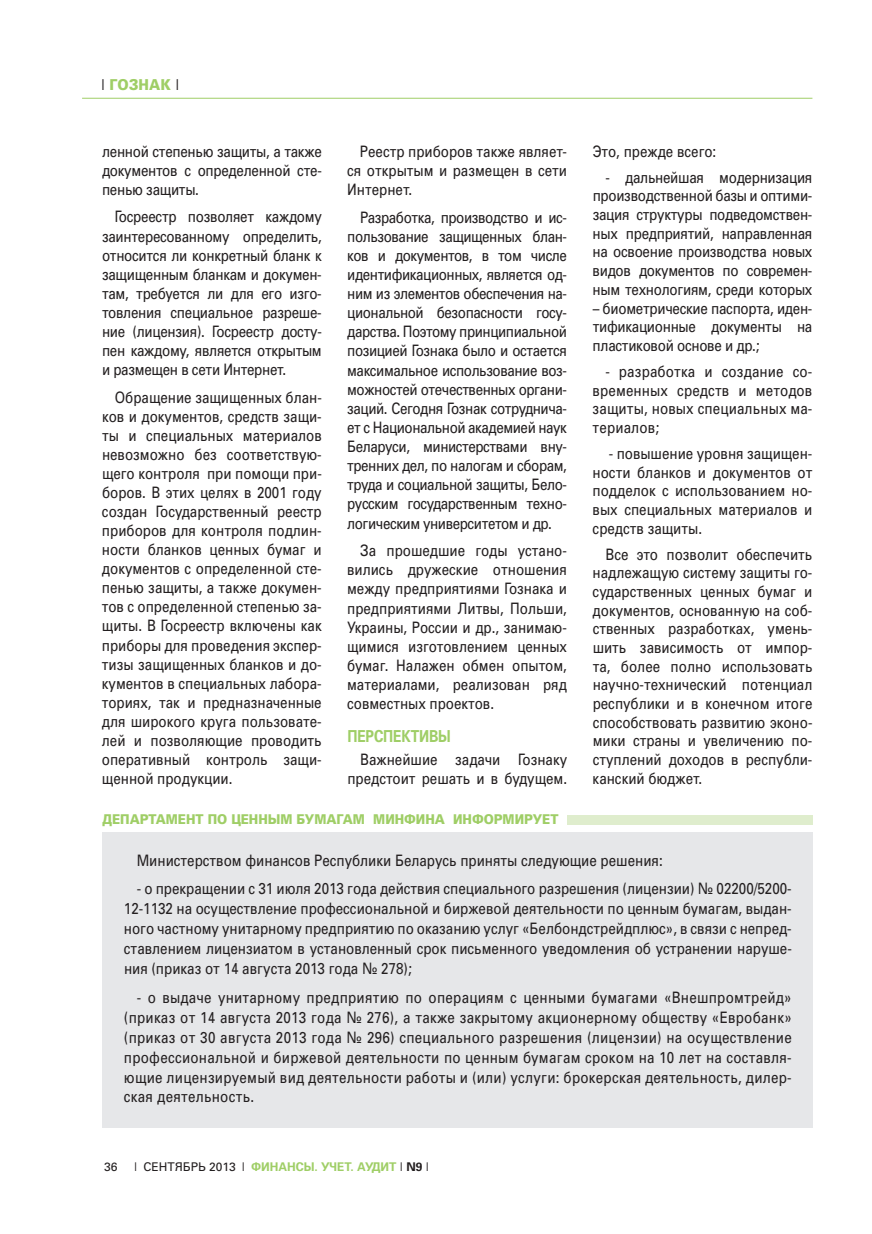
<style>
.page{position:relative;width:872px;height:1234px;background:#fff}
.page>*{position:absolute;margin:0;border:0;box-sizing:border-box;transform-origin:0 0}
.t1{font:700 16.5px "Partner";color:#9fce66;scale:.85 1}
.t2{font:15.75px/19px "Partner";color:#231f20;text-align:justify;scale:.85 1}
.t3{font:800 15px "Partner";color:#9fce66;scale:.9 1}
.t4{font:800 13.5px "Partner";color:#9fce66;scale:.9 1}
.t5{font:700 12px "Partner";color:#9fce66}
.t6{font:12px "Partner";color:#231f20}
.s1{font-weight:400;color:#231f20}
.s2{color:#231f20}
</style>
<div class="page">
<hr style="left:82px;top:98px;width:730px;height:1px;background:#9fce66">
<div style="left:103px;top:832px;width:710px;height:295px;background:#e6e7e9"></div>
<div style="left:567px;top:815px;width:246px;height:9px;background:#dfedcd"></div>
<p class="t3" style="left:101px;top:76px;width:88px"><span class="s1">|</span> гознак <span class="s1">|</span></p>
<p class="t2" style="left:102px;top:142px;width:260px">ленной степенью защиты, а также документов с определенной сте&shy;пенью защиты.</p>
<p class="t2" style="left:102px;top:207px;width:260px;text-indent:13px">Госреестр позволяет каждому заинтересованному определить, относится ли конкретный бланк к защищенным бланкам и докумен&shy;там, требуется ли для его изго&shy;товления специальное разреше&shy;ние (лицензия). Госреестр досту&shy;пен каждому, является открытым и размещен в сети Интернет.</p>
<p class="t2" style="left:102px;top:387px;width:260px;text-indent:13px">Обращение защищенных блан&shy;ков и документов, средств защи&shy;ты и специальных материалов невозможно без соответствую&shy;щего контроля при помощи при&shy;боров. В этих целях в 2001 году создан Государственный реестр приборов для контроля подлин&shy;ности бланков ценных бумаг и документов с определенной сте&shy;пенью защиты, а также докумен&shy;тов с определенной степенью за&shy;щиты. В Госреестр включены как приборы для проведения экспер&shy;тизы защищенных бланков и до&shy;кументов в специальных лабора&shy;ториях, так и предназначенные для широкого круга пользовате&shy;лей и позволяющие проводить оперативный контроль защи&shy;щенной продукции.</p>
<p class="t2" style="left:347px;top:142px;width:260px;text-indent:13px">Реестр приборов также являет&shy;ся открытым и размещен в сети Интернет.</p>
<p class="t2" style="left:347px;top:208px;width:260px;text-indent:13px">Разработка, производство и ис&shy;пользование защищенных блан&shy;ков и документов, в том числе идентификационных, является од&shy;ним из элементов обеспечения на&shy;циональной безопасности госу&shy;дарства. Поэтому принципиальной позицией Гознака было и остается максимальное использование воз&shy;можностей отечественных органи&shy;заций. Сегодня Гознак сотруднича&shy;ет с Национальной академией наук Беларуси, министерствами вну&shy;тренних дел, по налогам и сборам, труда и социальной защиты, Бело&shy;русским государственным техно&shy;логическим университетом и др.</p>
<p class="t2" style="left:347px;top:541px;width:260px;text-indent:13px">За прошедшие годы устано&shy;вились дружеские отношения между предприятиями Гознака и предприятиями Литвы, Польши, Украины, России и др., занимаю&shy;щимися изготовлением ценных бумаг. Налажен обмен опытом, материалами, реализован ряд совместных проектов.</p>
<p class="t1" style="left:347px;top:726px;width:44px">Перспективы</p>
<p class="t2" style="left:347px;top:749px;width:260px;text-align:right">Важнейшие задачи Гознаку предстоит решать и в будущем.</p>
<p class="t4" style="left:103px;top:811px;width:508px">Департамент по ценным бумагам минфина информирует</p>
<p class="t2" style="left:592px;top:142px;width:147px">Это, прежде всего:</p>
<p class="t2" style="left:592px;top:168px;width:260px;text-indent:13px">- дальнейшая модернизация производственной базы и оптими&shy;зация структуры подведомствен&shy;ных предприятий, направленная на освоение производства новых видов документов по современ&shy;ным технологиям, среди которых</p>
<p class="t2" style="left:592px;top:298px;width:260px">– биометрические паспорта, иден&shy;тификационные документы на пластиковой основе и др.;</p>
<p class="t2" style="left:592px;top:362px;width:260px;text-indent:13px">- разработка и создание со&shy;временных средств и методов защиты, новых специальных ма&shy;териалов;</p>
<p class="t2" style="left:592px;top:444px;width:260px;text-indent:16px">- повышение уровня защищен&shy;ности бланков и документов от подделок с использованием но&shy;вых специальных материалов и средств защиты.</p>
<p class="t2" style="left:592px;top:544px;width:260px;text-indent:13px">Все это позволит обеспечить надлежащую систему защиты го&shy;сударственных ценных бумаг и документов, основанную на соб&shy;ственных разработках, умень&shy;шить зависимость от импор&shy;та, более полно использовать научно-технический потенциал республики и в конечном итоге способствовать развитию эконо&shy;мики страны и увеличению по&shy;ступлений доходов в республи&shy;канский бюджет.</p>
<p class="t2" style="left:137px;top:850px;width:620px">Министерством финансов Республики Беларусь приняты следующие решения:</p>
<p class="t2" style="left:124px;top:878px;width:787px;line-height:20px;text-indent:13px">- о прекращении с 31 июля 2013 года действия специального разрешения (лицензии) № 02200/5200- 12-1132 на осуществление профессиональной и биржевой деятельности по ценным бумагам, выдан&shy;ного частному унитарному предприятию по оказанию услуг «Белбондстрейдплюс», в связи с непред&shy;ставлением лицензиатом в установленный срок письменного уведомления об устранении наруше&shy;ния (приказ от 14 августа 2013 года № 278);</p>
<p class="t2" style="left:124px;top:986px;width:787px;line-height:20px;text-indent:13px">- о выдаче унитарному предприятию по операциям с ценными бумагами «Внешпромтрейд» (приказ от 14 августа 2013 года № 276), а также закрытому акционерному обществу «Евробанк» (приказ от 30 августа 2013 года № 296) специального разрешения (лицензии) на осуществление профессиональной и биржевой деятельности по ценным бумагам сроком на 10 лет на составля&shy;ющие лицензируемый вид деятельности работы и (или) услуги: брокерская деятельность, дилер&shy;ская деятельность.</p>
<p class="t6" style="left:104px;top:1159px;width:15px">36</p>
<p class="t5" style="left:134px;top:1159px;width:296px"><span class="s1">| сентябрь 2013 |</span> ФИНАНСЫ. УЧЕТ. АУДИТ <span class="s1">|</span> <span class="s2">N9</span> <span class="s1">|</span></p>
</div>
